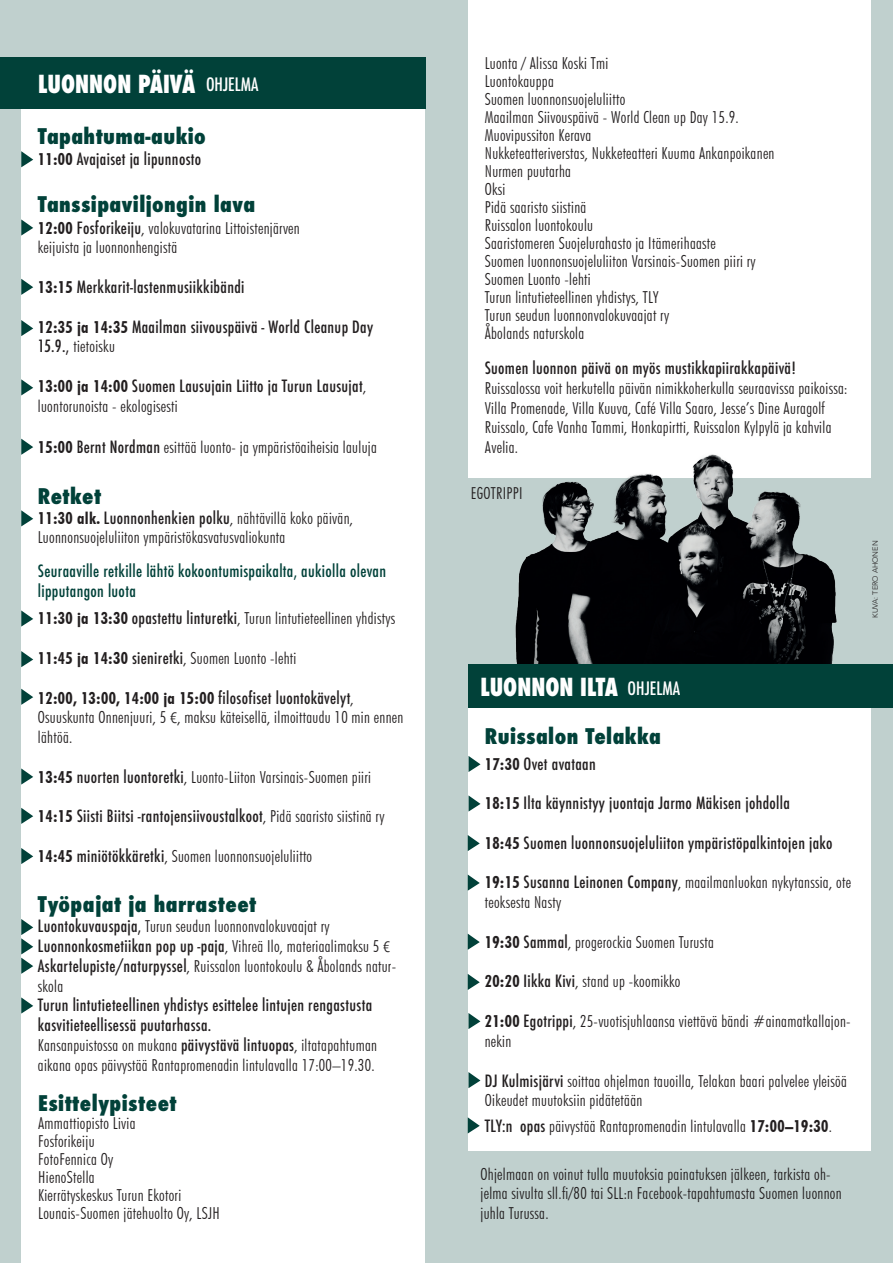
<style>
.page{position:relative;width:893px;height:1263px;background:#c0d0ce}
.page>*{position:absolute;margin:0;border:0;box-sizing:border-box;transform-origin:0 0}
.t1{font:800 condensed 24.15px "Futura";color:#fff;scale:.91 1}
.t2{font:800 condensed 21px "Futura";letter-spacing:.02em;color:#014139}
.t3{font:500 condensed 18px "Futura";color:#fff}
.t4{font:300 condensed 16.5px/19.8px "Futura BT";letter-spacing:.02em;color:#231f20}
.t5{font:500 condensed 16.5px/19.8px "Futura";letter-spacing:.02em;color:#231f20}
.t6{font:500 condensed 16.5px/19.8px "Futura";letter-spacing:.02em;color:#014139}
.t7{font:700 condensed 16.5px "Futura BT";letter-spacing:.02em;color:#231f20}
.t8{font:300 7.5px "Avenir";color:#231f20}
.s1{font-family:"Futura BT";font-weight:700}
.s2{font-weight:700}
.s3{font-family:"Futura";font-weight:500}
.s4{font-family:"Futura BT";font-weight:300}
.s5{font-weight:300}
.s6{font-family:"Avenir";font-stretch:normal;font-size:15px}
.s7{font-family:"Avenir";font-weight:300;font-stretch:normal;font-size:15px}
</style>
<div class="page">
<div style="left:22px;top:108px;width:403px;height:1155px;background:#fff"></div>
<div style="left:468px;top:708px;width:403px;height:443px;background:#fff"></div>
<div style="left:468px;top:0;width:402px;height:478px;background:#fff"></div>
<svg style="left:21px;top:151px;width:12px;height:16px"></svg>
<svg style="left:21px;top:220px;width:12px;height:15px"></svg>
<svg style="left:21px;top:279px;width:12px;height:16px"></svg>
<svg style="left:468px;top:756px;width:12px;height:16px"></svg>
<svg style="left:468px;top:795px;width:12px;height:16px"></svg>
<svg style="left:468px;top:835px;width:12px;height:16px"></svg>
<svg style="left:468px;top:874px;width:12px;height:17px"></svg>
<svg style="left:468px;top:934px;width:12px;height:16px"></svg>
<svg style="left:468px;top:974px;width:12px;height:16px"></svg>
<svg style="left:468px;top:1013px;width:12px;height:16px"></svg>
<svg style="left:468px;top:1072px;width:12px;height:16px"></svg>
<svg style="left:468px;top:1117px;width:12px;height:16px"></svg>
<svg style="left:21px;top:320px;width:12px;height:16px"></svg>
<svg style="left:21px;top:379px;width:12px;height:16px"></svg>
<svg style="left:21px;top:439px;width:12px;height:16px"></svg>
<svg style="left:21px;top:510px;width:12px;height:16px"></svg>
<svg style="left:21px;top:611px;width:12px;height:15px"></svg>
<svg style="left:21px;top:651px;width:12px;height:16px"></svg>
<svg style="left:21px;top:689px;width:12px;height:16px"></svg>
<svg style="left:21px;top:769px;width:12px;height:15px"></svg>
<svg style="left:21px;top:808px;width:12px;height:16px"></svg>
<svg style="left:21px;top:848px;width:12px;height:16px"></svg>
<svg style="left:21px;top:919px;width:12px;height:55px"></svg>
<svg style="left:21px;top:998px;width:12px;height:15px"></svg>
<img style="left:515px;top:454px;width:322px;height:210px">
<div style="left:0;top:57px;width:425px;height:51px;background:#014139"></div>
<div style="left:468px;top:664px;width:425px;height:44px;background:#014139"></div>
<p class="t1" style="left:38px;top:67px;width:174px">LUONNON PÄIVÄ</p>
<p class="t3" style="left:206px;top:73px;width:54px">OHJELMA</p>
<p class="t2" style="left:38px;top:122px;width:169px">Tapahtuma-aukio</p>
<p class="t5" style="left:38px;top:149px;width:165px"><span class="s1">11:00</span> Avajaiset ja lipunnosto</p>
<p class="t2" style="left:38px;top:190px;width:219px">Tanssipaviljongin lava</p>
<p class="t4" style="left:38px;top:218px;width:263px"><span class="s2">12:00</span> <span class="s3">Fosforikeiju</span>, valokuvatarina Littoistenjärven keijuista ja luonnonhengistä</p>
<p class="t5" style="left:38px;top:277px;width:208px"><span class="s1">13:15</span> Merkkarit-lastenmusiikkibändi</p>
<p class="t5" style="left:38px;top:317px;width:337px"><span class="s1">12:35 ja 14:35</span> Maailman siivouspäivä - World Cleanup Day<br>15.9., <span class="s4">tietoisku</span></p>
<p class="t5" style="left:38px;top:376px;width:330px"><span class="s1">13:00 ja 14:00</span> Suomen Lausujain Liitto ja Turun Lausujat<span class="s4">, luontorunoista - ekologisesti</span></p>
<p class="t4" style="left:38px;top:437px;width:340px"><span class="s2">15:00</span> <span class="s3">Bernt Nordman</span> esittää luonto- ja ympäristöaiheisia lauluja</p>
<p class="t2" style="left:38px;top:482px;width:65px">Retket</p>
<p class="t4" style="left:38px;top:508px;width:317px"><span class="s2">11:30 alk.</span> <span class="s3">Luonnonhenkien polku</span>, nähtävillä koko päivän,<br>Luonnonsuojeluliiton ympäristökasvatusvaliokunta</p>
<p class="t6" style="left:38px;top:561px;width:350px">Seuraaville retkille lähtö kokoontumispaikalta, aukiolla olevan lipputangon luota</p>
<p class="t4" style="left:38px;top:608px;width:359px"><span class="s2">11:30 ja 13:30</span> <span class="s3">opastettu linturetki</span>, Turun lintutieteellinen yhdistys</p>
<p class="t4" style="left:38px;top:648px;width:260px"><span class="s2">11:45 ja 14:30</span> <span class="s3">sieniretki</span>, Suomen Luonto -lehti</p>
<p class="t7" style="left:38px;top:688px;width:317px">12:00, 13:00, 14:00 ja 15:00 <span class="s3">filosofiset luontokävelyt</span><span class="s5">,</span></p>
<p class="t4" style="left:38px;top:707px;width:367px">Osuuskunta Onnenjuuri, 5 <span class="s6">€</span>, maksu käteisellä, ilmoittaudu 10 min ennen lähtöä.</p>
<p class="t4" style="left:38px;top:767px;width:335px"><span class="s2">13:45</span> <span class="s3">nuorten luontoretki</span>, Luonto-Liiton Varsinais-Suomen piiri</p>
<p class="t5" style="left:38px;top:806px;width:348px"><span class="s1">14:15</span> Siisti Biitsi -rantojensiivoustalkoot<span class="s4">, Pidä saaristo siistinä ry</span></p>
<p class="t4" style="left:38px;top:846px;width:276px"><span class="s2">14:45</span> <span class="s3">miniötökkäretki</span>, Suomen luonnonsuojeluliitto</p>
<p class="t2" style="left:38px;top:890px;width:220px">Työpajat ja harrasteet</p>
<p class="t4" style="left:38px;top:916px;width:293px"><span class="s3">Luontokuvauspaja,</span> Turun seudun luonnonvalokuvaajat ry</p>
<p class="t5" style="left:38px;top:936px;width:354px">Luonnonkosmetiikan pop up -paja<span class="s4">, Vihreä Ilo, materiaalimaksu 5</span> <span class="s7">€</span></p>
<p class="t4" style="left:38px;top:956px;width:360px"><span class="s3">Askartelupiste/naturpyssel</span>, Ruissalon luontokoulu &amp; Åbolands natur&shy;skola</p>
<p class="t5" style="left:38px;top:995px;width:336px">Turun lintutieteellinen yhdistys esittelee lintujen rengastusta kasvitieteellisessä puutarhassa.</p>
<p class="t4" style="left:38px;top:1035px;width:341px">Kansanpuistossa on mukana <span class="s3">päivystävä lintuopas</span>, iltatapahtuman aikana opas päivystää Rantapromenadin lintulavalla 17:00–19.30.</p>
<p class="t2" style="left:38px;top:1089px;width:140px">Esittelypisteet</p>
<p class="t4" style="left:38px;top:1113px;width:99px">Ammattiopisto Livia</p>
<p class="t4" style="left:38px;top:1131px;width:58px">Fosforikeiju</p>
<p class="t4" style="left:38px;top:1149px;width:76px">FotoFennica Oy</p>
<p class="t4" style="left:38px;top:1167px;width:58px">HienoStella</p>
<p class="t4" style="left:38px;top:1185px;width:144px">Kierrätyskeskus Turun Ekotori</p>
<p class="t4" style="left:38px;top:1203px;width:183px">Lounais-Suomen jätehuolto Oy, LSJH</p>
<p class="t4" style="left:485px;top:53px;width:125px">Luonta / Alissa Koski Tmi</p>
<p class="t4" style="left:485px;top:71px;width:71px">Luontokauppa</p>
<p class="t4" style="left:485px;top:89px;width:142px">Suomen luonnonsuojeluliitto</p>
<p class="t4" style="left:485px;top:107px;width:256px">Maailman Siivouspäivä - World Clean up Day 15.9.</p>
<p class="t4" style="left:485px;top:125px;width:108px">Muovipussiton Kerava</p>
<p class="t4" style="left:485px;top:143px;width:291px">Nukketeatteriverstas, Nukketeatteri Kuuma Ankanpoikanen</p>
<p class="t4" style="left:485px;top:161px;width:88px">Nurmen puutarha</p>
<p class="t4" style="left:485px;top:179px;width:22px">Oksi</p>
<p class="t4" style="left:485px;top:197px;width:103px">Pidä saaristo siistinä</p>
<p class="t4" style="left:485px;top:215px;width:110px">Ruissalon luontokoulu</p>
<p class="t4" style="left:485px;top:233px;width:233px">Saaristomeren Suojelurahasto ja Itämerihaaste</p>
<p class="t4" style="left:485px;top:251px;width:272px">Suomen luonnonsuojeluliiton Varsinais-Suomen piiri ry</p>
<p class="t4" style="left:485px;top:269px;width:107px">Suomen Luonto -lehti</p>
<p class="t4" style="left:485px;top:287px;width:175px">Turun lintutieteellinen yhdistys, TLY</p>
<p class="t4" style="left:485px;top:305px;width:186px">Turun seudun luonnonvalokuvaajat ry</p>
<p class="t4" style="left:485px;top:323px;width:101px">Åbolands naturskola</p>
<p class="t5" style="left:485px;top:358px;width:313px">Suomen luonnon päivä on myös mustikkapiirakkapäivä!</p>
<p class="t4" style="left:485px;top:378px;width:364px">Ruissalossa voit herkutella päivän nimikkoherkulla seuraavissa paikoissa:<br>Villa Promenade, Villa Kuuva, Café Villa Saaro, Jesse’s Dine Auragolf Ruissalo, Cafe Vanha Tammi, Honkapirtti, Ruissalon Kylpylä ja kahvila Avelia.</p>
<p class="t4" style="left:471px;top:483px;width:53px">EGOTRIPPI</p>
<p class="t8" style="left:871px;top:617px;width:79px;rotate:-90deg">KUVA: TERO AHONEN</p>
<p class="t1" style="left:480px;top:671px;width:153px">LUONNON ILTA</p>
<p class="t3" style="left:628px;top:676px;width:54px">OHJELMA</p>
<p class="t2" style="left:485px;top:722px;width:178px">Ruissalon Telakka</p>
<p class="t5" style="left:485px;top:754px;width:112px"><span class="s1">17:30</span> Ovet avataan</p>
<p class="t5" style="left:485px;top:793px;width:307px"><span class="s1">18:15</span> Ilta käynnistyy juontaja Jarmo Mäkisen johdolla</p>
<p class="t5" style="left:485px;top:833px;width:349px"><span class="s1">18:45</span> Suomen luonnonsuojeluliiton ympäristöpalkintojen jako</p>
<p class="t4" style="left:485px;top:872px;width:368px"><span class="s2">19:15</span> <span class="s3">Susanna Leinonen Company</span>, maailmanluokan nykytanssia, ote teoksesta Nasty</p>
<p class="t4" style="left:485px;top:932px;width:231px"><span class="s2">19:30</span> <span class="s3">Sammal</span>, progerockia Suomen Turusta</p>
<p class="t4" style="left:485px;top:971px;width:197px"><span class="s2">20:20</span> <span class="s3">Iikka Kivi</span>, stand up -koomikko</p>
<p class="t4" style="left:485px;top:1011px;width:367px"><span class="s2">21:00</span> <span class="s3">Egotrippi</span>, 25-vuotisjuhlaansa viettävä bändi #ainamatkallajon&shy;nekin</p>
<p class="t4" style="left:485px;top:1070px;width:364px"><span class="s3">DJ Kulmisjärvi</span> soittaa ohjelman tauoilla, Telakan baari palvelee yleisöä</p>
<p class="t4" style="left:485px;top:1090px;width:159px">Oikeudet muutoksiin pidätetään</p>
<p class="t4" style="left:485px;top:1116px;width:349px"><span class="s3">TLY:n opas</span> päivystää Rantapromenadin lintulavalla <span class="s2">17:00–19:30</span>.</p>
<p class="t4" style="left:480px;top:1163px;width:363px">Ohjelmaan on voinut tulla muutoksia painatuksen jälkeen, tarkista oh&shy;jelma sivulta sll.fi/80 tai SLL:n Facebook-tapahtumasta Suomen luonnon juhla Turussa.</p>
</div>
